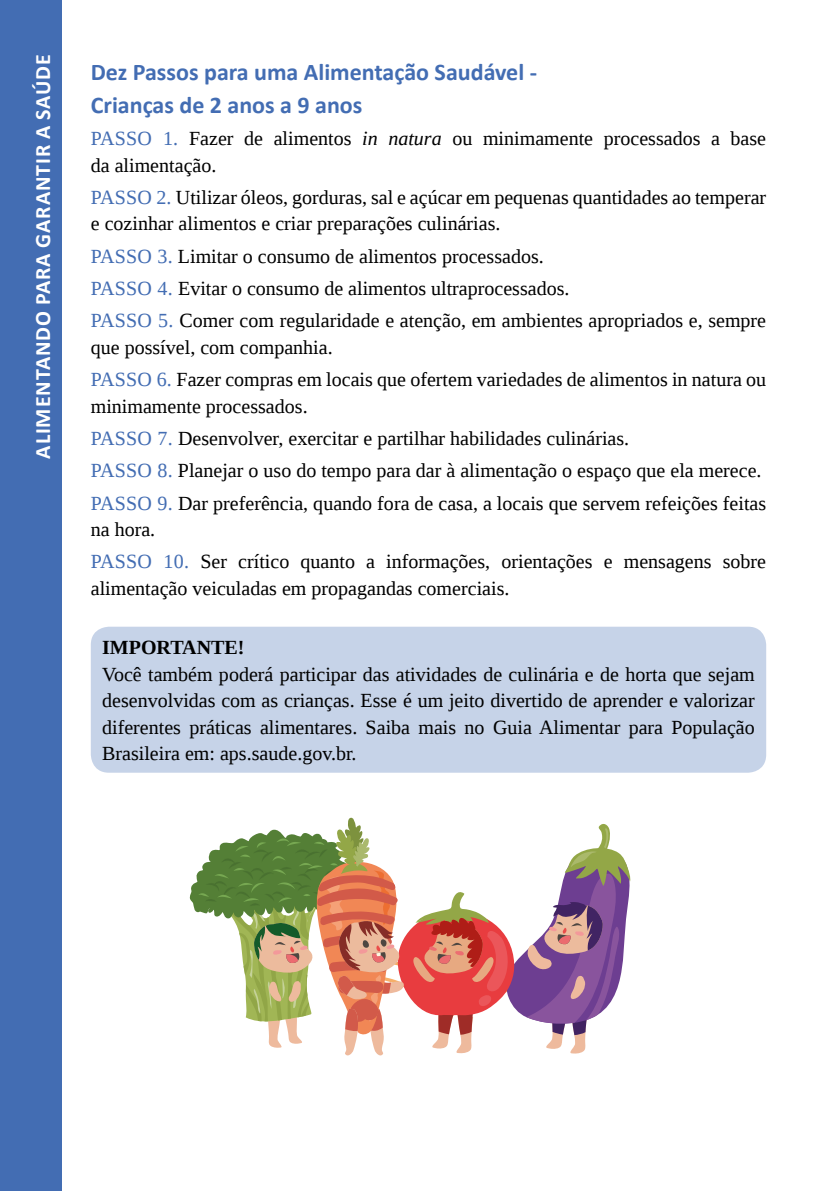
<style>
.page{position:relative;width:840px;height:1191px;background:#fff}
.page>*{position:absolute;margin:0;border:0;box-sizing:border-box;transform-origin:0 0}
.t1{font:700 24px/32.2px "Calibri";color:#436db3}
.t2{font:700 22px "Calibri";letter-spacing:.04em;color:#fff}
.t3{font:20px/32.2px "Liberation Serif";color:#000}
.t4{font:700 20px "Liberation Serif";color:#000}
.s1{color:#436db3}
.s2{font-style:italic}
</style>
<div class="page">
<div style="left:0;top:0;width:62px;height:1191px;background:#436db3"></div>
<div style="left:91px;top:626px;width:674px;height:146px;background:#c6d3e8;border-radius:18px"></div>
<svg style="left:189px;top:817px;width:442px;height:239px"></svg>
<p class="t2" style="left:27px;top:458px;width:406px;rotate:-90deg">ALIMENTANDO PARA GARANTIR A SAÚDE</p>
<p class="t1" style="left:91px;top:56px;width:447px">Dez Passos para uma Alimentação Saudável -<br>Crianças de 2 anos a 9 anos</p>
<p class="t3" style="left:91px;top:125px;width:676px;line-height:26.6px"><span class="s1">PASSO 1.</span> Fazer de alimentos <span class="s2">in natura</span> ou minimamente processados a base da alimentação.</p>
<p class="t3" style="left:91px;top:184px;width:676px;line-height:26.6px"><span class="s1">PASSO 2.</span> Utilizar óleos, gorduras, sal e açúcar em pequenas quantidades ao temperar e cozinhar alimentos e criar preparações culinárias.</p>
<p class="t3" style="left:91px;top:240px;width:676px"><span class="s1">PASSO 3.</span> Limitar o consumo de alimentos processados.<br><span class="s1">PASSO 4.</span> Evitar o consumo de alimentos ultraprocessados.<br><span class="s1">PASSO 5.</span> Comer com regularidade e atenção, em ambientes apropriados e, sempre</p>
<p class="t3" style="left:91px;top:331px;width:676px">que possível, com companhia.<br><span class="s1">PASSO 6.</span> Fazer compras em locais que ofertem variedades de alimentos in natura ou</p>
<p class="t3" style="left:91px;top:390px;width:676px">minimamente processados.<br><span class="s1">PASSO 7.</span> Desenvolver, exercitar e partilhar habilidades culinárias.<br><span class="s1">PASSO 8.</span> Planejar o uso do tempo para dar à alimentação o espaço que ela merece.<br><span class="s1">PASSO 9.</span> Dar preferência, quando fora de casa, a locais que servem refeições feitas</p>
<p class="t3" style="left:91px;top:513px;width:676px">na hora.<br><span class="s1">PASSO 10.</span> Ser crítico quanto a informações, orientações e mensagens sobre</p>
<p class="t3" style="left:91px;top:572px;width:420px">alimentação veiculadas em propagandas comerciais.</p>
<p class="t4" style="left:102px;top:634px;width:144px">IMPORTANTE!</p>
<p class="t3" style="left:102px;top:660px;width:653px;line-height:26.6px;text-align:justify">Você também poderá participar das atividades de culinária e de horta que sejam desenvolvidas com as crianças. Esse é um jeito divertido de aprender e valorizar diferentes práticas alimentares. Saiba mais no Guia Alimentar para População Brasileira em: aps.saude.gov.br.</p>
</div>
